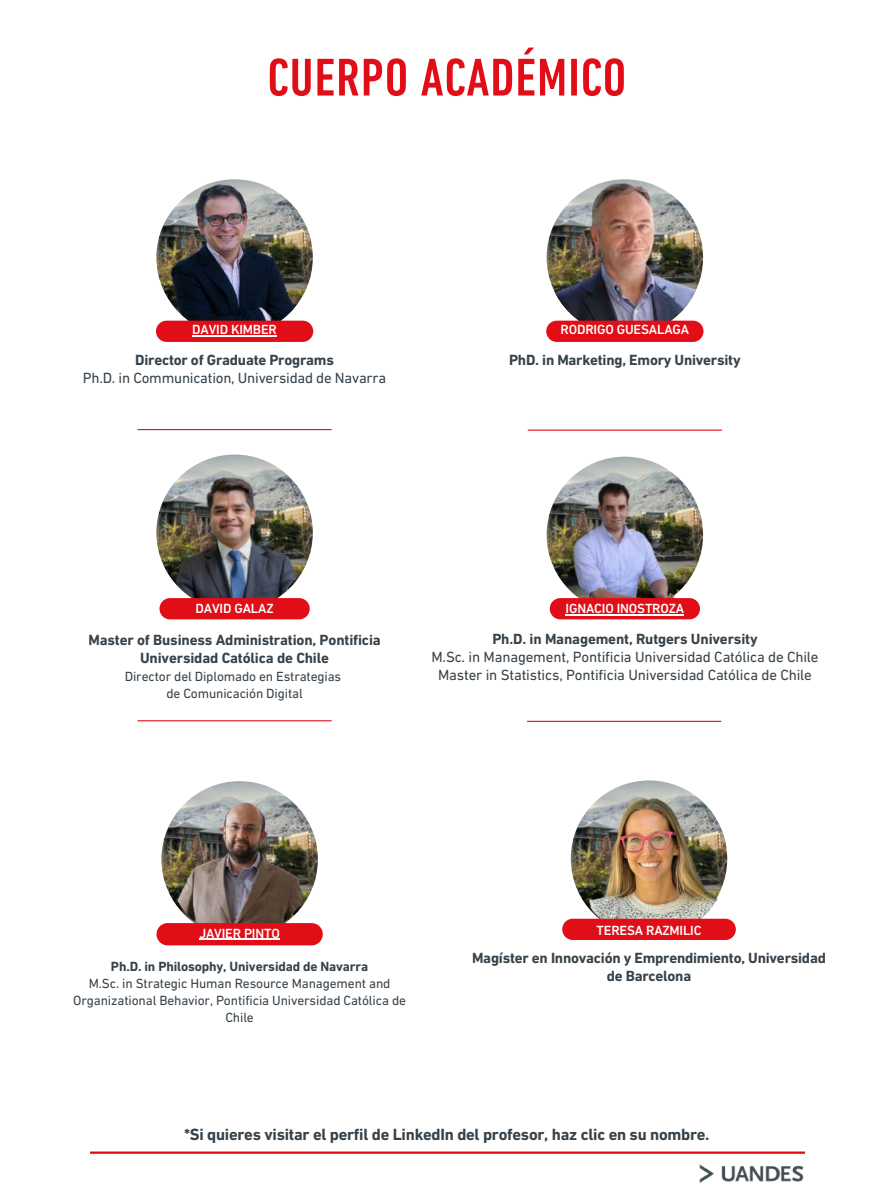
<style>
.page{position:relative;width:894px;height:1191px;background:#fff}
.page>*{position:absolute;margin:0;border:0;box-sizing:border-box;transform-origin:0 0}
.t1{font:500 condensed 54px "DIN Next LT Pro";letter-spacing:.02em;color:#e10d17}
.t2{font:700 16.5px "DIN Next LT Pro";letter-spacing:-.015em;color:#37424a}
.t3{font:700 15px/18px "DIN Next LT Pro";letter-spacing:-.015em;color:#37424a;text-align:center}
.t4{font:15px/18px "DIN Next LT Pro";letter-spacing:-.01em;color:#37424a;text-align:center}
.t5{font:13.5px/16.8px "DIN Next LT Pro";letter-spacing:-.01em;color:#37424a;text-align:center}
.t6{font:500 13.5px "DIN Next LT Pro";letter-spacing:-.01em;color:#fff}
.t7{font:700 13.5px "DIN Next LT Pro";letter-spacing:-.01em;color:#37424a}
</style>
<div class="page">
<img style="left:546px;top:179px;width:156px;height:156px;border-radius:50%">
<svg style="left:546px;top:320px;width:157px;height:22px;background:#df1821"></svg>
<img style="left:156px;top:454px;width:157px;height:157px;border-radius:50%">
<img style="left:161px;top:466px;width:147px;height:132px">
<svg style="left:159px;top:598px;width:150px;height:21px;background:#e1141e"></svg>
<img style="left:546px;top:456px;width:156px;height:157px;border-radius:50%">
<img style="left:556px;top:459px;width:148px;height:154px">
<svg style="left:549px;top:598px;width:150px;height:21px;background:#e21e27"></svg>
<img style="left:699px;top:1164px;width:105px;height:19px">
<hr style="left:527px;top:720px;width:194px;height:1px;background:#e10d17">
<hr style="left:527px;top:429px;width:194px;height:1px;background:#e10d17">
<hr style="left:137px;top:429px;width:194px;height:1px;background:#e10d17">
<hr style="left:137px;top:720px;width:194px;height:1px;background:#e10d17">
<img style="left:156px;top:179px;width:157px;height:156px;border-radius:50%">
<svg style="left:156px;top:320px;width:157px;height:22px;background:#df1d27"></svg>
<hr style="left:90px;top:1151px;width:714px;height:2px;background:#e30613">
<hr style="left:565px;top:614px;width:118px;height:1px;background:#fff">
<hr style="left:192px;top:335px;width:85px;height:1px;background:#fff">
<img style="left:570px;top:780px;width:157px;height:156px;border-radius:50%">
<img style="left:574px;top:785px;width:153px;height:152px;border-radius:50%">
<svg style="left:562px;top:918px;width:173px;height:21px;background:#e11922"></svg>
<img style="left:161px;top:781px;width:157px;height:156px;border-radius:50%">
<img style="left:169px;top:797px;width:141px;height:140px;border-radius:50%">
<svg style="left:156px;top:923px;width:167px;height:22px;background:#e21a24"></svg>
<hr style="left:199px;top:938px;width:81px;height:1px;background:#fff">
<h1 class="t1" style="left:267px;top:55px;width:360px">CUERPO ACADÉMICO</h1>
<p class="t6" style="left:192px;top:324px;width:86px">DAVID KIMBER</p>
<p class="t3" style="left:135px;top:352px;width:200px">Director of Graduate Programs</p>
<p class="t4" style="left:83px;top:370px;width:305px">Ph.D. in Communication, Universidad de Navarra</p>
<p class="t6" style="left:560px;top:324px;width:130px">RODRIGO GUESALAGA</p>
<p class="t3" style="left:509px;top:352px;width:233px">PhD. in Marketing, Emory University</p>
<p class="t6" style="left:195px;top:603px;width:79px">DAVID GALAZ</p>
<p class="t6" style="left:565px;top:603px;width:120px">IGNACIO INOSTROZA</p>
<p class="t3" style="left:88px;top:632px;width:294px">Master of Business Administration, Pontificia<br>Universidad Católica de Chile</p>
<p class="t5" style="left:125px;top:669px;width:218px">Director del Diplomado en Estrategias de Comunicación Digital</p>
<p class="t3" style="left:492px;top:631px;width:267px">Ph.D. in Management, Rutgers University</p>
<p class="t4" style="left:431px;top:649px;width:388px">M.Sc. in Management, Pontificia Universidad Católica de Chile<br>Master in Statistics, Pontificia Universidad Católica de Chile</p>
<p class="t6" style="left:199px;top:927px;width:82px">JAVIER PINTO</p>
<p class="t7" style="left:111px;top:960px;width:259px">Ph.D. in Philosophy, Universidad de Navarra</p>
<p class="t5" style="left:73px;top:976px;width:334px">M.Sc. in Strategic Human Resource Management and<br>Organizational Behavior, Pontificia Universidad Católica de<br>Chile</p>
<p class="t6" style="left:596px;top:924px;width:106px">TERESA RAZMILIC</p>
<p class="t3" style="left:472px;top:950px;width:355px">Magíster en Innovación y Emprendimiento, Universidad de Barcelona</p>
<p class="t2" style="left:184px;top:1127px;width:527px">*Si quieres visitar el perfil de LinkedIn del profesor, haz clic en su nombre.</p>
</div>
